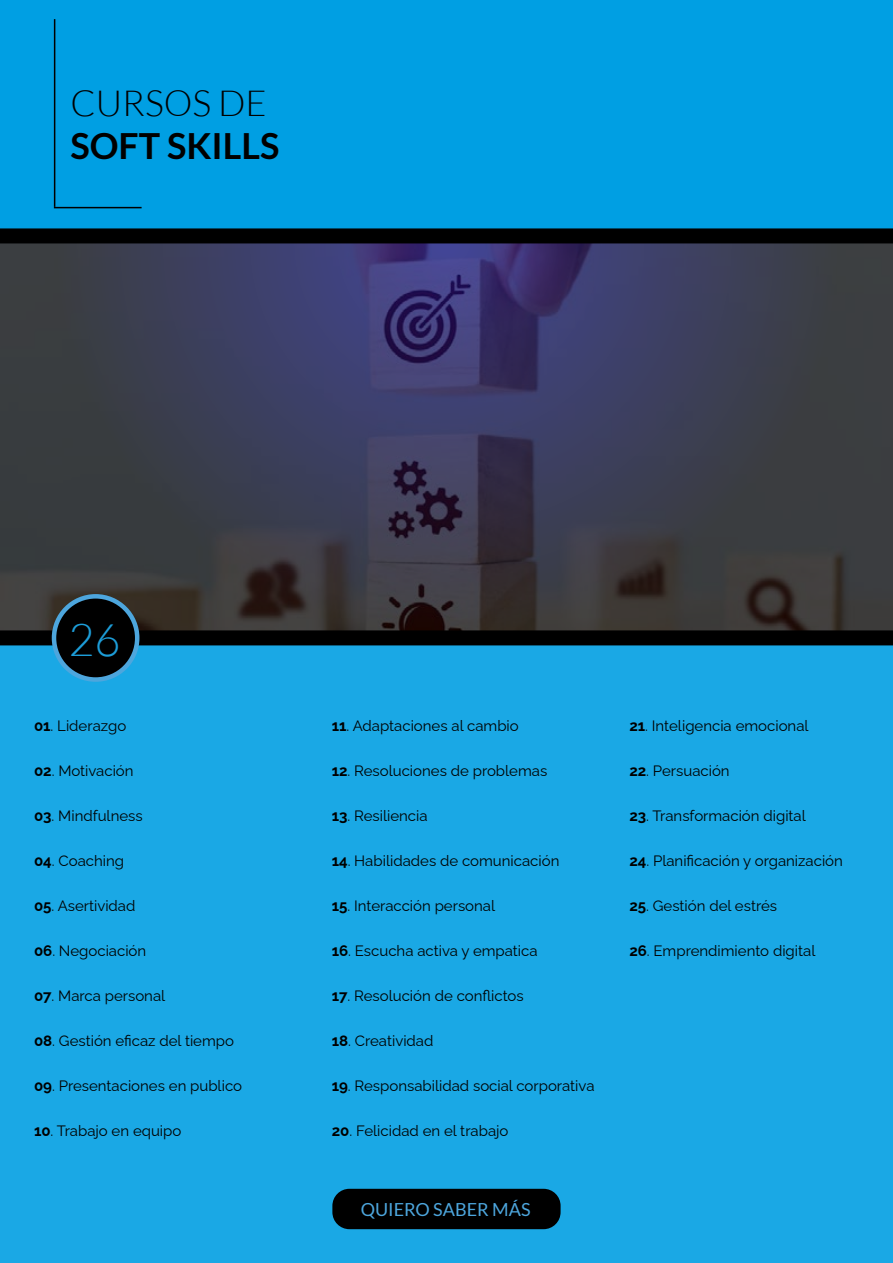
<style>
.page{position:relative;width:893px;height:1263px;background:#fff}
.page>*{position:absolute;margin:0;border:0;box-sizing:border-box;transform-origin:0 0}
.t1{font:300 45px "Lato";color:#1d9dd8}
.t2{font:700 36px "Lato";color:#000}
.t3{font:300 36px "Lato";color:#000}
.t4{font:18px "Lato";color:#4da6dd}
.t5{font:15px "Raleway";color:#000}
.s1{font-weight:700}
</style>
<div class="page">
<img style="left:0;top:243px;width:893px;height:387px">
<div style="left:0;top:645px;width:893px;height:618px;background:#1aa8e5"></div>
<div style="left:0;top:0;width:893px;height:228px;background:#009fe3"></div>
<div style="left:0;top:630px;width:893px;height:15px;background:#000"></div>
<div style="left:332px;top:1189px;width:229px;height:40px;background:#000;border-radius:17px"></div>
<div style="left:0;top:228px;width:893px;height:15px;background:#000"></div>
<div style="left:54px;top:596px;width:83px;height:83px;background:#000;border-radius:50%"></div>
<div style="left:52px;top:594px;width:87px;height:88px;border:4px solid #4da6dd;border-radius:50%"></div>
<hr style="left:54px;top:207px;width:88px;height:1px;background:#000">
<hr style="left:54px;top:19px;width:1px;height:188px;background:#000">
<h2 class="t3" style="left:71px;top:84px;width:198px">CURSOS DE</h2>
<h2 class="t2" style="left:71px;top:126px;width:210px">SOFT SKILLS</h2>
<h1 class="t1" style="left:68px;top:616px;width:54px">26</h1>
<p class="t5" style="left:34px;top:714px;width:94px"><span class="s1">01</span>. Liderazgo</p>
<p class="t5" style="left:34px;top:759px;width:101px"><span class="s1">02</span>. Motivación</p>
<p class="t5" style="left:34px;top:804px;width:110px"><span class="s1">03</span>. Mindfulness</p>
<p class="t5" style="left:34px;top:849px;width:92px"><span class="s1">04</span>. Coaching</p>
<p class="t5" style="left:34px;top:894px;width:103px"><span class="s1">05</span>. Asertividad</p>
<p class="t5" style="left:34px;top:939px;width:114px"><span class="s1">06</span>. Negociación</p>
<p class="t5" style="left:34px;top:984px;width:133px"><span class="s1">07</span>. Marca personal</p>
<p class="t5" style="left:34px;top:1029px;width:202px"><span class="s1">08</span>. Gestión eficaz del tiempo</p>
<p class="t5" style="left:34px;top:1074px;width:210px"><span class="s1">09</span>. Presentaciones en publico</p>
<p class="t5" style="left:34px;top:1119px;width:149px"><span class="s1">10</span>. Trabajo en equipo</p>
<p class="t5" style="left:332px;top:714px;width:189px"><span class="s1">11</span>. Adaptaciones al cambio</p>
<p class="t5" style="left:332px;top:759px;width:217px"><span class="s1">12</span>. Resoluciones de problemas</p>
<p class="t5" style="left:332px;top:804px;width:97px"><span class="s1">13</span>. Resiliencia</p>
<p class="t5" style="left:332px;top:849px;width:229px"><span class="s1">14</span>. Habilidades de comunicación</p>
<p class="t5" style="left:332px;top:894px;width:165px"><span class="s1">15</span>. Interacción personal</p>
<p class="t5" style="left:332px;top:939px;width:207px"><span class="s1">16</span>. Escucha activa y empatica</p>
<p class="t5" style="left:332px;top:984px;width:194px"><span class="s1">17</span>. Resolución de conflictos</p>
<p class="t5" style="left:332px;top:1029px;width:103px"><span class="s1">18</span>. Creatividad</p>
<p class="t5" style="left:332px;top:1074px;width:264px"><span class="s1">19</span>. Responsabilidad social corporativa</p>
<p class="t5" style="left:332px;top:1119px;width:178px"><span class="s1">20</span>. Felicidad en el trabajo</p>
<p class="t4" style="left:361px;top:1200px;width:171px">QUIERO SABER MÁS</p>
<p class="t5" style="left:629px;top:714px;width:181px"><span class="s1">21</span>. Inteligencia emocional</p>
<p class="t5" style="left:629px;top:759px;width:102px"><span class="s1">22</span>. Persuación</p>
<p class="t5" style="left:629px;top:804px;width:178px"><span class="s1">23</span>. Transformación digital</p>
<p class="t5" style="left:629px;top:849px;width:215px"><span class="s1">24</span>. Planificación y organización</p>
<p class="t5" style="left:629px;top:894px;width:149px"><span class="s1">25</span>. Gestión del estrés</p>
<p class="t5" style="left:629px;top:939px;width:188px"><span class="s1">26</span>. Emprendimiento digital</p>
</div>
